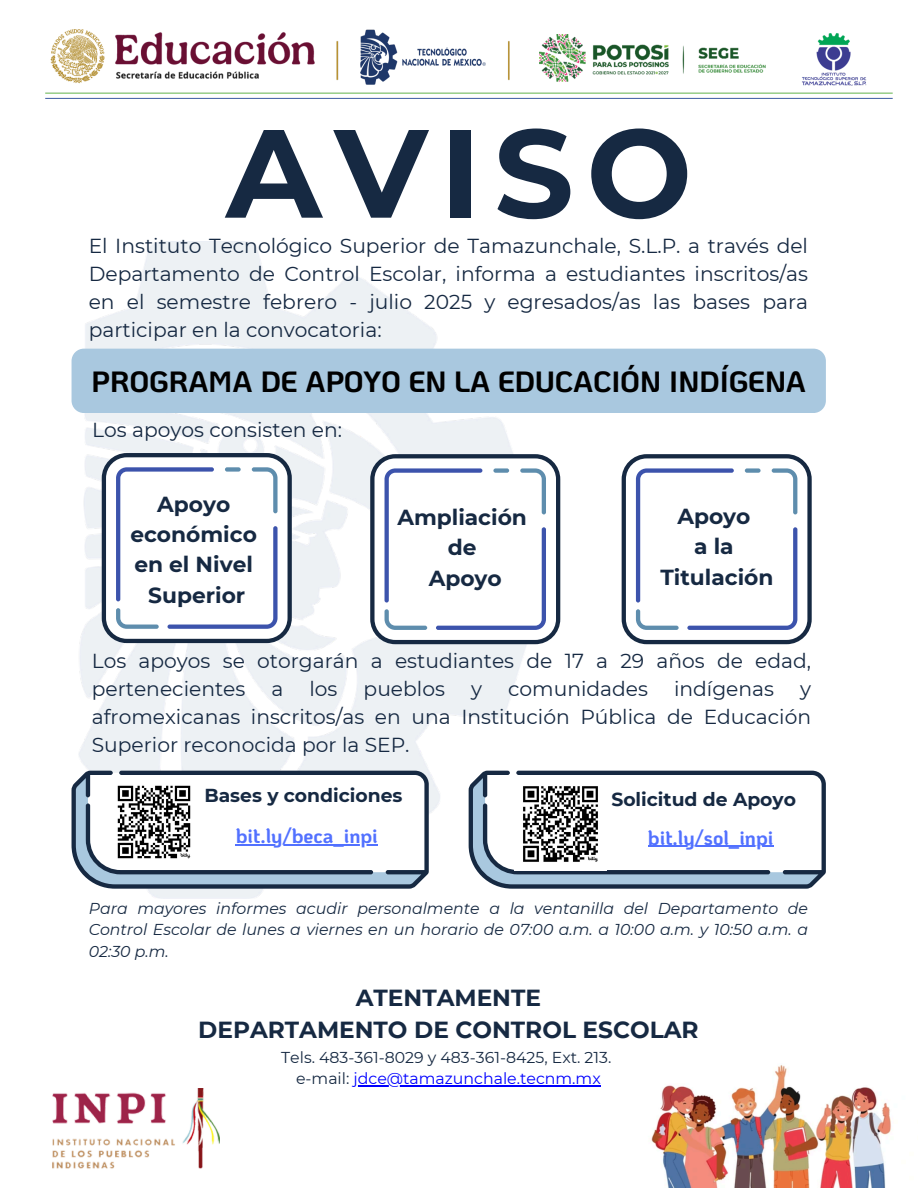
<style>
.page{position:relative;width:918px;height:1188px;background:#fff}
.page>*{position:absolute;margin:0;border:0;box-sizing:border-box;transform-origin:0 0}
.t1{font:700 125.25px "Montserrat";letter-spacing:.1em;color:#162942}
.t2{font:700 29.25px "Ko Ho";letter-spacing:-.01em;color:#000}
.t3{font:700 23.25px "Montserrat";color:#162942}
.t4{font:700 21.75px/30.3px "Montserrat";color:#162942;text-align:center}
.t5{font:20.25px/28.2px "Montserrat";color:#162942;text-align:justify}
.t6{font:700 19.95px "Ko Ho";color:#5271ff}
.t7{font:700 18.75px "Montserrat";color:#162942}
.t8{font:italic 15.75px/21.3px "Montserrat";color:#162942;text-align:justify}
.t9{font:15.75px "Montserrat";color:#162942}
.t10{font:15.75px "Montserrat";color:#00f}
.s1{color:#162942}
</style>
<div class="page">
<svg style="left:102px;top:453px;width:190px;height:190px"></svg>
<svg style="left:622px;top:454px;width:190px;height:190px"></svg>
<svg style="left:370px;top:454px;width:190px;height:190px"></svg>
<svg style="left:72px;top:771px;width:357px;height:118px"></svg>
<div style="left:72px;top:349px;width:754px;height:64px;background:#a9c8df;border-radius:12px"></div>
<svg style="left:469px;top:771px;width:357px;height:118px"></svg>
<img style="left:52px;top:1088px;width:168px;height:81px">
<img style="left:45px;top:29px;width:848px;height:69px">
<img style="left:514px;top:778px;width:93px;height:92px">
<img style="left:110px;top:778px;width:89px;height:89px">
<hr style="left:236px;top:844px;width:142px;height:1px;background:#5271ff">
<hr style="left:648px;top:846px;width:126px;height:1px;background:#5271ff">
<hr style="left:354px;top:1085px;width:247px;height:1px;background:#00f">
<img style="left:651px;top:1065px;width:240px;height:123px">
<h1 class="t1" style="left:226px;top:96px;width:468px">AVISO</h1>
<h4 class="t5" style="left:89px;top:232px;width:721px">El Instituto Tecnológico Superior de Tamazunchale, S.L.P. a través del</h4>
<h4 class="t5" style="left:89px;top:260px;width:721px">Departamento de Control Escolar, informa a estudiantes inscritos/as en el semestre febrero - julio 2025 y egresados/as las bases para participar en la convocatoria:</h4>
<p class="t2" style="left:91px;top:362px;width:716px">PROGRAMA DE APOYO EN LA EDUCACIÓN INDÍGENA</p>
<h2 class="t5" style="left:92px;top:415px;width:251px">Los apoyos consisten en:</h2>
<p class="t4" style="left:130px;top:489px;width:128px">Apoyo económico en el Nivel<br>Superior</p>
<h4 class="t4" style="left:397px;top:502px;width:131px">Ampliación de<br>Apoyo</h4>
<p class="t4" style="left:661px;top:501px;width:115px">Apoyo<br>a la<br>Titulación</p>
<h3 class="t5" style="left:92px;top:647px;width:721px">Los apoyos se otorgarán a estudiantes de 17 a 29 años de edad, pertenecientes</h3>
<h3 class="t5" style="left:271px;top:675px;width:13px">a</h3>
<h3 class="t5" style="left:310px;top:675px;width:30px">los</h3>
<h3 class="t5" style="left:364px;top:675px;width:83px">pueblos</h3>
<h3 class="t5" style="left:471px;top:675px;width:12px">y</h3>
<h3 class="t5" style="left:508px;top:675px;width:141px">comunidades</h3>
<h3 class="t5" style="left:674px;top:675px;width:102px">indígenas</h3>
<h3 class="t5" style="left:92px;top:675px;width:721px;text-indent:708px">y afromexicanas inscritos/as en una Institución Pública de Educación Superior reconocida por la SEP.</h3>
<p class="t7" style="left:611px;top:787px;width:186px">Solicitud de Apoyo</p>
<h3 class="t6" style="left:648px;top:824px;width:127px">bit.ly/sol_inpi</h3>
<p class="t7" style="left:204px;top:784px;width:200px">Bases y condiciones</p>
<h3 class="t6" style="left:236px;top:822px;width:144px">bit.ly/beca_inpi</h3>
<h4 class="t8" style="left:89px;top:898px;width:721px">Para mayores informes acudir personalmente a la ventanilla del Departamento de Control Escolar de lunes a viernes en un horario de 07:00 a.m. a 10:00 a.m. y 10:50 a.m. a 02:30 p.m.</h4>
<p class="t3" style="left:356px;top:984px;width:187px">ATENTAMENTE</p>
<h5 class="t3" style="left:198px;top:1015px;width:502px">DEPARTAMENTO DE CONTROL ESCOLAR</h5>
<h3 class="t9" style="left:281px;top:1047px;width:332px">Tels. 483-361-8029 y 483-361-8425, Ext. 213.</h3>
<p class="t10" style="left:296px;top:1069px;width:306px"><span class="s1">e-mail:</span> jdce@tamazunchale.tecnm.mx</p>
</div>
